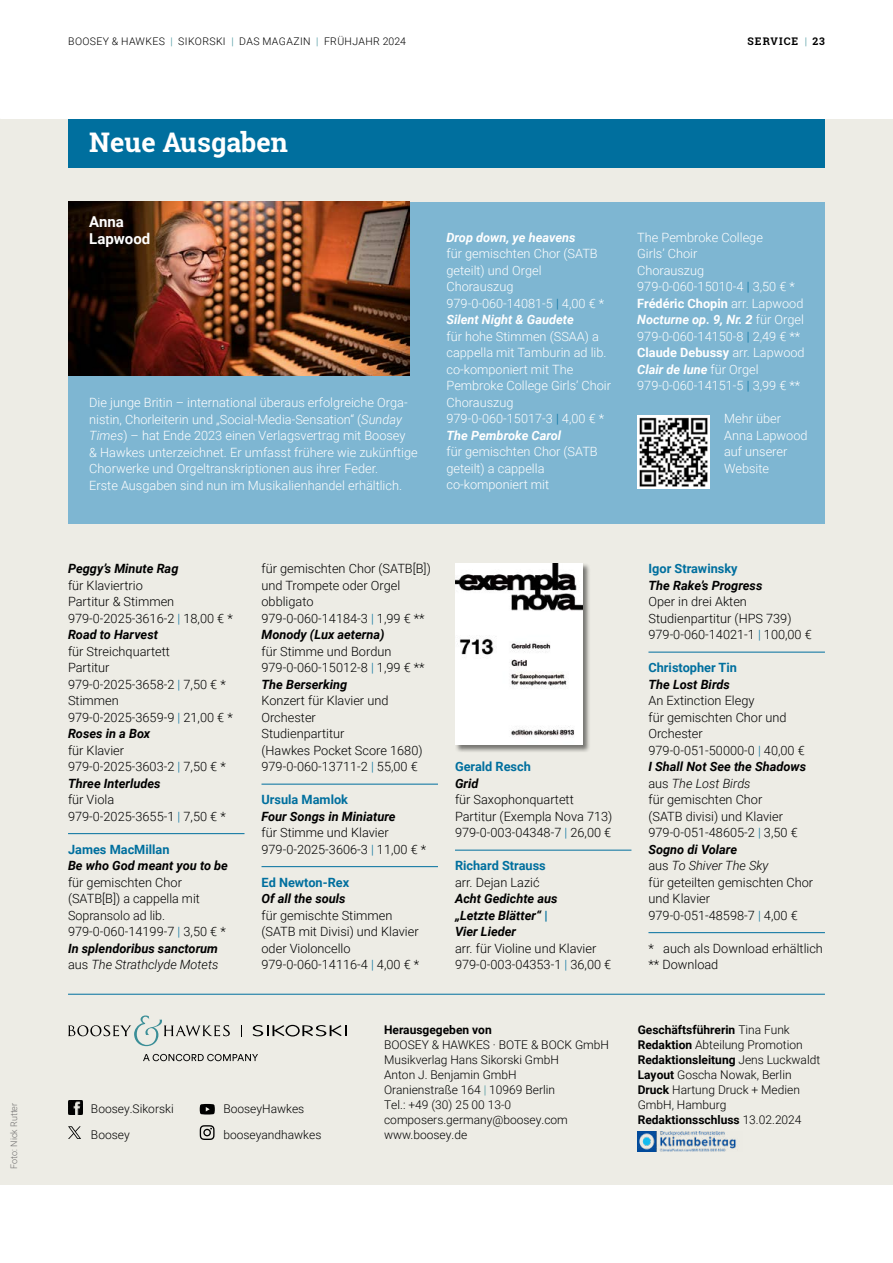
<style>
.page{position:relative;width:893px;height:1263px;background:#fff}
.page>*{position:absolute;margin:0;border:0;box-sizing:border-box;transform-origin:0 0}
.t1{font:700 27px "Roboto Slab";color:#fff}
.t2{font:700 15px/17.2px "Roboto";color:#fff}
.t3{font:300 12.75px/16.5px "Roboto";color:#000}
.t4{font:300 12.75px/16.5px "Roboto";color:#fff}
.t5{font:italic 700 12.75px/16.5px "Roboto";color:#000}
.t6{font:700 12.75px "Roboto";color:#006f9e}
.t7{font:italic 700 12.75px "Roboto";color:#fff}
.t8{font:300 12px/15px "Roboto";color:#000}
.t9{font:700 12px "Roboto";color:#000}
.t10{font:300 10.5px "Roboto";letter-spacing:.035em;color:#000}
.t11{font:700 10.5px "Roboto Slab";letter-spacing:.1em;color:#000}
.t12{font:300 9px "Roboto";color:#706f6f}
.s1{color:#3a8e97}
.s2{font-family:"Roboto";font-weight:300;color:#3a8e97}
.s3{font-style:italic}
.s4{color:#006f9e}
.s5{font-weight:700;font-style:italic}
.s6{font-weight:700}
.s7{font-style:normal;color:#006f9e}
</style>
<div class="page">
<div style="left:0;top:119px;width:893px;height:1065px;background:#edece5"></div>
<div style="left:68px;top:119px;width:757px;height:49px;background:#006f9e"></div>
<hr style="left:68px;top:994px;width:757px;height:1px;background:#006f9e">
<img style="left:68px;top:1100px;width:14px;height:14px">
<svg style="left:68px;top:1126px;width:13px;height:13px"></svg>
<svg style="left:200px;top:1104px;width:15px;height:10px"></svg>
<svg style="left:200px;top:1125px;width:15px;height:15px"></svg>
<img style="left:638px;top:1132px;width:98px;height:19px">
<svg style="left:68px;top:1015px;width:162px;height:31px"></svg>
<svg style="left:253px;top:1025px;width:94px;height:11px"></svg>
<svg style="left:143px;top:1054px;width:115px;height:7px"></svg>
<hr style="left:68px;top:833px;width:176px;height:1px;background:#006f9e">
<hr style="left:261px;top:784px;width:177px;height:1px;background:#006f9e">
<hr style="left:261px;top:866px;width:177px;height:1px;background:#006f9e">
<hr style="left:455px;top:850px;width:176px;height:1px;background:#006f9e">
<hr style="left:648px;top:652px;width:177px;height:1px;background:#006f9e">
<hr style="left:648px;top:932px;width:177px;height:1px;background:#006f9e">
<div style="left:455px;top:563px;width:135px;height:189px;background:#000;opacity:.5"></div>
<img style="left:455px;top:563px;width:128px;height:181px">
<div style="left:68px;top:202px;width:757px;height:322px;background:#7eb6d2"></div>
<img style="left:68px;top:202px;width:341px;height:173px">
<img style="left:637px;top:415px;width:72px;height:73px">
<p class="t10" style="left:68px;top:34px;width:339px">BOOSEY &amp; HAWKES <span class="s1">|</span> SIKORSKI <span class="s1">|</span> DAS MAGAZIN <span class="s1">|</span> FRÜHJAHR 2024</p>
<p class="t11" style="left:747px;top:34px;width:79px">SERVICE <span class="s2">|</span> 23</p>
<h1 class="t1" style="left:89px;top:123px;width:200px">Neue Ausgaben</h1>
<p class="t2" style="left:89px;top:213px;width:63px">Anna<br>Lapwood</p>
<p class="t4" style="left:89px;top:394px;width:330px">Die junge Britin – international überaus erfolgreiche Orga&shy;nistin, Chorleiterin und „Social-Media-Sensation“ (<span class="s3">Sunday Times</span>) – hat Ende 2023 einen Verlagsvertrag mit Boosey<br>&amp; Hawkes unterzeichnet. Er umfasst frühere wie zukünftige Chorwerke und Orgeltranskriptionen aus ihrer Feder.<br>Erste Ausgaben sind nun im Musikalienhandel erhältlich.</p>
<p class="t7" style="left:446px;top:228px;width:131px">Drop down, ye heavens</p>
<p class="t4" style="left:446px;top:245px;width:159px">für gemischten Chor (SATB geteilt) und Orgel<br>Chorauszug<br>979-0-060-14081-5 <span class="s4">|</span> 4,00 € *<br><span class="s5">Silent Night &amp; Gaudete</span></p>
<p class="t4" style="left:446px;top:328px;width:166px">für hohe Stimmen (SSAA) a cappella mit Tamburin ad lib. co-komponiert mit The<br>Pembroke College Girls’ Choir<br>Chorauszug<br>979-0-060-15017-3 <span class="s4">|</span> 4,00 € *<br><span class="s5">The Pembroke Carol</span></p>
<p class="t4" style="left:446px;top:443px;width:153px">für gemischten Chor (SATB geteilt) a cappella co-komponiert mit</p>
<p class="t4" style="left:637px;top:229px;width:169px">The Pembroke College<br>Girls’ Choir<br>Chorauszug<br>979-0-060-15010-4 <span class="s4">|</span> 3,50 € *<br><span class="s6">Frédéric Chopin</span> arr. Lapwood<br><span class="s5">Nocturne op. 9, Nr. 2</span> für Orgel<br>979-0-060-14150-8 <span class="s4">|</span> 2,49 € **<br><span class="s6">Claude Debussy</span> arr. Lapwood<br><span class="s5">Clair de lune</span> für Orgel<br>979-0-060-14151-5 <span class="s4">|</span> 3,99 € **</p>
<p class="t4" style="left:724px;top:410px;width:85px">Mehr über<br>Anna Lapwood auf unserer<br>Website</p>
<p class="t5" style="left:68px;top:560px;width:112px">Peggy’s Minute Rag</p>
<p class="t3" style="left:68px;top:576px;width:166px">für Klaviertrio<br>Partitur &amp; Stimmen<br>979-0-2025-3616-2 <span class="s4">|</span> 18,00 € *<br><span class="s5">Road to Harvest</span></p>
<p class="t3" style="left:68px;top:642px;width:166px">für Streichquartett<br>Partitur<br>979-0-2025-3658-2 <span class="s4">|</span> 7,50 € *<br>Stimmen<br>979-0-2025-3659-9 <span class="s4">|</span> 21,00 € *<br><span class="s5">Roses in a Box</span></p>
<p class="t3" style="left:68px;top:741px;width:159px">für Klavier<br>979-0-2025-3603-2 <span class="s4">|</span> 7,50 € *<br><span class="s5">Three Interludes</span></p>
<p class="t3" style="left:68px;top:791px;width:159px">für Viola<br>979-0-2025-3655-1 <span class="s4">|</span> 7,50 € *</p>
<p class="t6" style="left:68px;top:840px;width:103px">James MacMillan</p>
<p class="t5" style="left:68px;top:857px;width:161px">Be who God meant you to be</p>
<p class="t3" style="left:68px;top:873px;width:159px">für gemischten Chor (SATB[B]) a cappella mit<br>Sopransolo ad lib.<br>979-0-060-14199-7 <span class="s4">|</span> 3,50 € *<br><span class="s5">In splendoribus sanctorum </span>aus <span class="s3">The Strathclyde Motets</span></p>
<p class="t3" style="left:261px;top:560px;width:171px">für gemischten Chor (SATB[B]) und Trompete oder Orgel obbligato<br>979-0-060-14184-3 <span class="s4">|</span> 1,99 € **<br><span class="s5">Monody (Lux aeterna)</span></p>
<p class="t3" style="left:261px;top:642px;width:165px">für Stimme und Bordun<br>979-0-060-15012-8 <span class="s4">|</span> 1,99 € **<br><span class="s5">The Berserking</span></p>
<p class="t3" style="left:261px;top:692px;width:163px">Konzert für Klavier und<br>Orchester<br>Studienpartitur<br>(Hawkes Pocket Score 1680)<br>979-0-060-13711-2 <span class="s4">|</span> 55,00 €</p>
<p class="t6" style="left:261px;top:791px;width:88px">Ursula Mamlok</p>
<p class="t5" style="left:261px;top:807px;width:136px">Four Songs in Miniature</p>
<p class="t3" style="left:261px;top:824px;width:166px">für Stimme und Klavier<br>979-0-2025-3606-3 <span class="s4">|</span> 11,00 € *</p>
<p class="t6" style="left:261px;top:873px;width:89px">Ed Newton-Rex</p>
<p class="t5" style="left:261px;top:890px;width:86px">Of all the souls</p>
<p class="t3" style="left:261px;top:906px;width:159px">für gemischte Stimmen (SATB mit Divisi) und Klavier oder Violoncello<br>979-0-060-14116-4 <span class="s4">|</span> 4,00 € *</p>
<p class="t6" style="left:455px;top:758px;width:77px">Gerald Resch</p>
<p class="t5" style="left:455px;top:774px;width:25px">Grid</p>
<p class="t3" style="left:455px;top:791px;width:159px">für Saxophonquartett<br>Partitur (Exempla Nova 713)<br>979-0-003-04348-7 <span class="s4">|</span> 26,00 €</p>
<p class="t6" style="left:455px;top:857px;width:92px">Richard Strauss</p>
<p class="t3" style="left:455px;top:873px;width:86px">arr. Dejan Lazić</p>
<p class="t5" style="left:455px;top:890px;width:104px">Acht Gedichte aus „Letzte Blätter“ <span class="s7">|<br></span>Vier Lieder</p>
<p class="t3" style="left:455px;top:939px;width:158px">arr. für Violine und Klavier<br>979-0-003-04353-1 <span class="s4">|</span> 36,00 €</p>
<p class="t12" style="left:8px;top:1168px;width:67px;rotate:-90deg">Foto: Nick Rutter</p>
<p class="t8" style="left:223px;top:1096px;width:99px;line-height:25.5px">BooseyHawkes booseyandhawkes</p>
<p class="t8" style="left:91px;top:1096px;width:84px;line-height:25.5px">Boosey.Sikorski<br>Boosey</p>
<p class="t9" style="left:384px;top:1021px;width:109px">Herausgegeben von</p>
<p class="t8" style="left:384px;top:1036px;width:226px">BOOSEY &amp; HAWKES · BOTE &amp; BOCK GmbH<br>Musikverlag Hans Sikorski GmbH<br>Anton J. Benjamin GmbH<br>Oranienstraße 164 <span class="s1">|</span> 10969 Berlin<br>Tel.: +49 (30) 25 00 13-0 composers.germany@boosey.com www.boosey.de</p>
<p class="t6" style="left:648px;top:560px;width:91px">Igor Strawinsky</p>
<p class="t5" style="left:648px;top:576px;width:115px">The Rake’s Progress</p>
<p class="t3" style="left:648px;top:593px;width:165px">Oper in drei Akten<br>Studienpartitur (HPS 739)<br>979-0-060-14021-1 <span class="s4">|</span> 100,00 €</p>
<p class="t6" style="left:648px;top:659px;width:90px">Christopher Tin</p>
<p class="t5" style="left:648px;top:675px;width:83px">The Lost Birds</p>
<p class="t3" style="left:648px;top:692px;width:166px">An Extinction Elegy<br>für gemischten Chor und<br>Orchester<br>979-0-051-50000-0 <span class="s4">|</span> 40,00 €<br><span class="s5">I Shall Not See the Shadows </span>aus <span class="s3">The Lost Birds<br></span>für gemischten Chor<br>(SATB divisi) und Klavier<br>979-0-051-48605-2 <span class="s4">|</span> 3,50 €<br><span class="s5">Sogno di Volare<br></span>aus <span class="s3">To Shiver The Sky<br></span>für geteilten gemischten Chor und Klavier<br>979-0-051-48598-7 <span class="s4">|</span> 4,00 €</p>
<p class="t3" style="left:648px;top:939px;width:176px">* auch als Download erhältlich ** Download</p>
<p class="t8" style="left:638px;top:1021px;width:184px"><span class="s6">Geschäftsführerin</span> Tina Funk<br><span class="s6">Redaktion</span> Abteilung Promotion<br><span class="s6">Redaktionsleitung</span> Jens Luckwaldt<br><span class="s6">Layout</span> Goscha Nowak, Berlin<br><span class="s6">Druck</span> Hartung Druck + Medien<br>GmbH, Hamburg<br><span class="s6">Redaktionsschluss</span> 13.02.2024</p>
</div>
